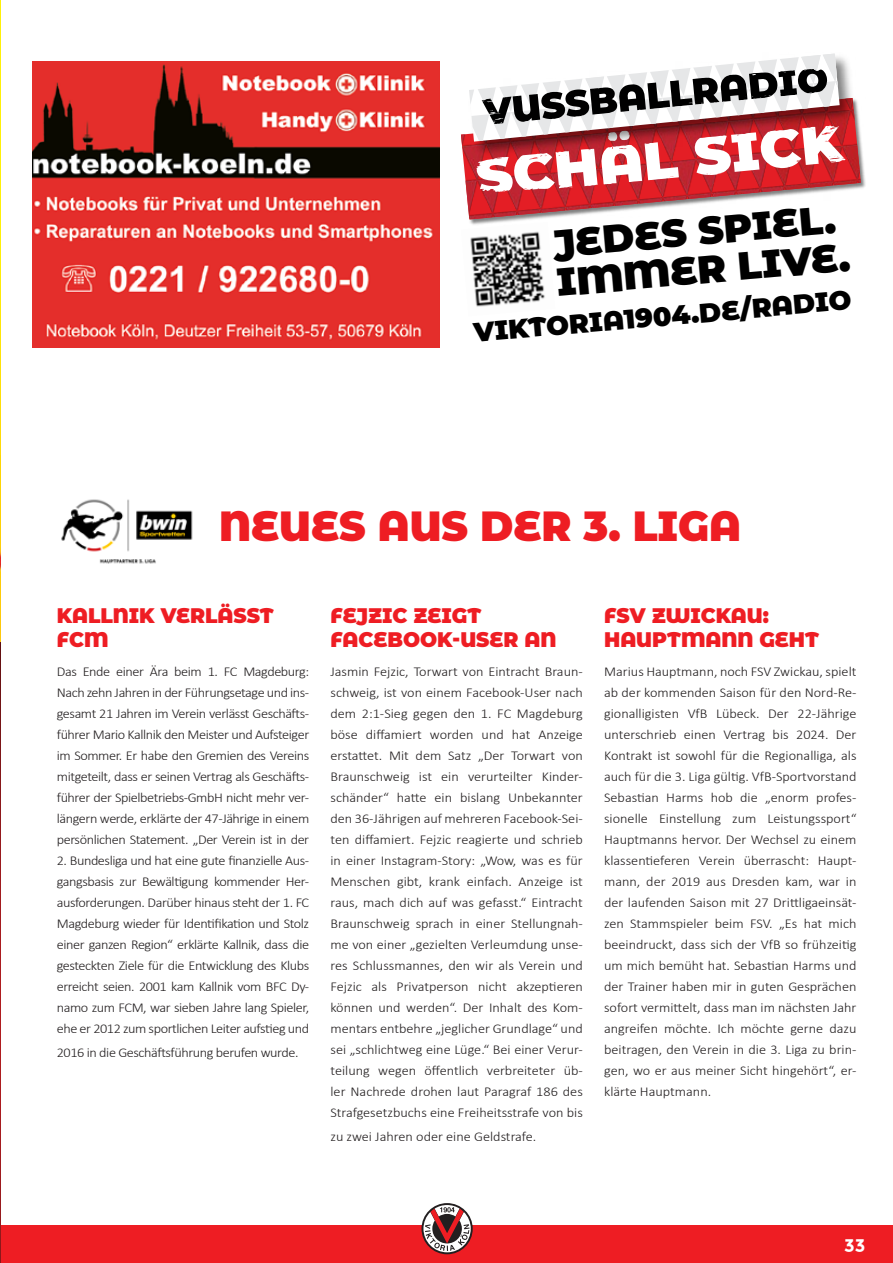
<style>
.page{position:relative;width:893px;height:1263px;background:#fff}
.page>*{position:absolute;margin:0;border:0;box-sizing:border-box;transform-origin:0 0}
.Überschrift_1{font:900 42px "Montserrat Alternates";color:#ee1d23;scale:.96 1}
.t1{font:900 38.85px/38.8px "Montserrat Alternates";color:#000}
.t2{font:900 26.85px "Montserrat Alternates";color:#000}
.Überschrift_1-2{font:900 21px/24px "Montserrat Alternates";color:#ee1d23;scale:.96 1}
.t3{font:700 18px "Montserrat Alternates";color:#fff}
.Zwischenüberschrift{font:300 13.5px/21px "Calibri";letter-spacing:-.03em;color:#231f20;text-align:justify;scale:1.05 1}
.Zwischenüberschrift-2{font:300 13.5px "Calibri";color:#231f20;scale:1.05 1}
</style>
<div class="page">
<div style="left:0;top:1225px;width:893px;height:38px;background:#ee1d23"></div>
<svg style="left:421px;top:1203px;width:52px;height:51px"></svg>
<svg style="left:423px;top:1205px;width:48px;height:47px"></svg>
<img style="left:0;top:649px;width:1px;height:613px">
<svg style="left:0;top:0;width:1px;height:649px"></svg>
<img style="left:33px;top:61px;width:406px;height:286px">
<img style="left:469px;top:142px;width:397px;height:80px">
<img style="left:461px;top:100px;width:400px;height:119px">
<img style="left:468px;top:53px;width:388px;height:105px">
<svg style="left:469px;top:54px;width:378px;height:138px"></svg>
<img style="left:470px;top:222px;width:75px;height:85px">
<img style="left:61px;top:499px;width:132px;height:65px">
<p class="t1" style="left:551px;top:222px;width:296px;rotate:-5deg">JEDES SPIEL.<br>IMMER LIVE.</p>
<p class="t2" style="left:472px;top:313px;width:381px;rotate:-5deg">VIKTORIA1904.DE/RADIO</p>
<p class="Überschrift_1" style="left:219px;top:495px;width:545px">NEUES AUS DER 3. LIGA</p>
<p class="Überschrift_1-2" style="left:57px;top:602px;width:227px">KALLNIK VERLÄSST</p>
<p class="Überschrift_1-2" style="left:57px;top:626px;width:55px">FCM</p>
<p class="Zwischenüberschrift" style="left:57px;top:660px;width:242px">Das Ende einer Ära beim 1. FC Magdeburg:<br>Nach zehn Jahren in der Führungsetage und ins&shy;gesamt 21 Jahren im Verein verlässt Geschäfts&shy;führer Mario Kallnik den Meister und Aufsteiger im Sommer. Er habe den Gremien des Vereins mitgeteilt, dass er seinen Vertrag als Geschäfts&shy;führer der Spielbetriebs-GmbH nicht mehr ver&shy;längern werde, erklärte der 47-Jährige in einem persönlichen Statement. „Der Verein ist in der</p>
<p class="Zwischenüberschrift" style="left:57px;top:849px;width:242px">2. Bundesliga und hat eine gute finanzielle Aus&shy;gangsbasis zur Bewältigung kommender Her&shy;ausforderungen. Darüber hinaus steht der 1. FC Magdeburg wieder für Identifikation und Stolz einer ganzen Region“ erklärte Kallnik, dass die gesteckten Ziele für die Entwicklung des Klubs erreicht seien. 2001 kam Kallnik vom BFC Dy&shy;namo zum FCM, war sieben Jahre lang Spieler, ehe er 2012 zum sportlichen Leiter aufstieg und</p>
<p class="Zwischenüberschrift" style="left:57px;top:1041px;width:232px">2016 in die Geschäftsführung berufen wurde.</p>
<p class="Überschrift_1-2" style="left:330px;top:602px;width:237px">FEJZIC ZEIGT<br>FACEBOOK-USER AN</p>
<p class="Zwischenüberschrift" style="left:330px;top:660px;width:242px">Jasmin Fejzic, Torwart von Eintracht Braun&shy;schweig, ist von einem Facebook-User nach dem 2:1-Sieg gegen den 1. FC Magdeburg böse diffamiert worden und hat Anzeige erstattet. Mit dem Satz „Der Torwart von Braunschweig ist ein verurteilter Kinder&shy;schänder“ hatte ein bislang Unbekannter den 36-Jährigen auf mehreren Facebook-Sei&shy;ten diffamiert. Fejzic reagierte und schrieb in einer Instagram-Story: „Wow, was es für Menschen gibt, krank einfach. Anzeige ist raus, mach dich auf was gefasst.“ Eintracht Braunschweig sprach in einer Stellungnah&shy;me von einer „gezielten Verleumdung unse&shy;res Schlussmannes, den wir als Verein und Fejzic als Privatperson nicht akzeptieren können und werden“. Der Inhalt des Kom&shy;mentars entbehre „jeglicher Grundlage“ und sei „schlichtweg eine Lüge.“ Bei einer Verur&shy;teilung wegen öffentlich verbreiteter üb&shy;ler Nachrede drohen laut Paragraf 186 des Strafgesetzbuchs eine Freiheitsstrafe von bis</p>
<p class="Zwischenüberschrift-2" style="left:330px;top:1128px;width:198px">zu zwei Jahren oder eine Geldstrafe.</p>
<p class="Überschrift_1-2" style="left:604px;top:602px;width:225px">FSV ZWICKAU:<br>HAUPTMANN GEHT</p>
<p class="Zwischenüberschrift" style="left:604px;top:660px;width:242px">Marius Hauptmann, noch FSV Zwickau, spielt ab der kommenden Saison für den Nord-Re&shy;gionalligisten VfB Lübeck. Der 22-Jährige unterschrieb einen Vertrag bis 2024. Der Kontrakt ist sowohl für die Regionalliga, als auch für die 3. Liga gültig. VfB-Sportvorstand Sebastian Harms hob die „enorm profes&shy;sionelle Einstellung zum Leistungssport“ Hauptmanns hervor. Der Wechsel zu einem klassentieferen Verein überrascht: Haupt&shy;mann, der 2019 aus Dresden kam, war in der laufenden Saison mit 27 Drittligaeinsät&shy;zen Stammspieler beim FSV. „Es hat mich beeindruckt, dass sich der VfB so frühzeitig um mich bemüht hat. Sebastian Harms und der Trainer haben mir in guten Gesprächen sofort vermittelt, dass man im nächsten Jahr angreifen möchte. Ich möchte gerne dazu beitragen, den Verein in die 3. Liga zu brin&shy;gen, wo er aus meiner Sicht hingehört“, er&shy;klärte Hauptmann.</p>
<h3 class="t3" style="left:844px;top:1232px;width:23px">33</h3>
</div>
